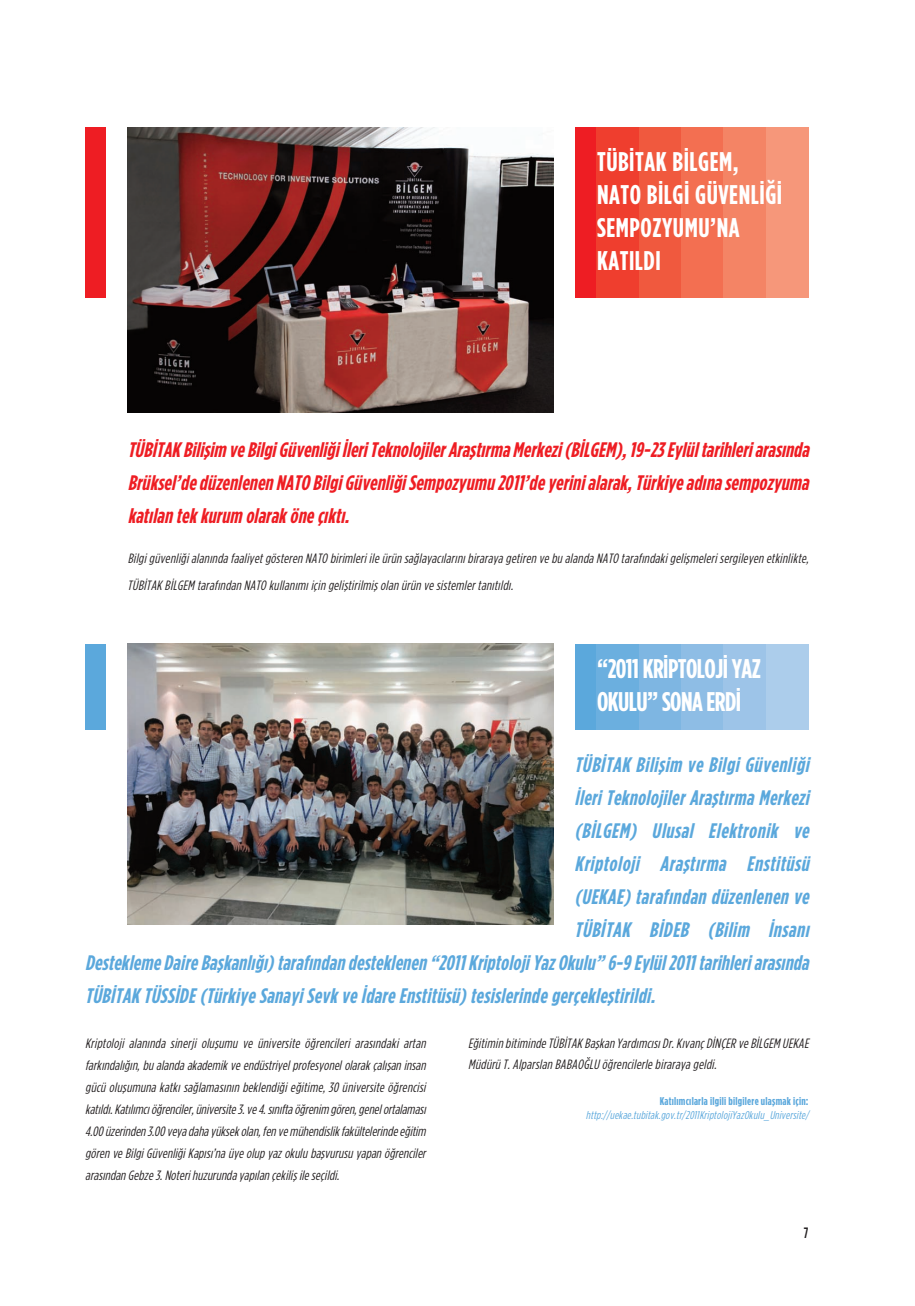
<style>
.page{position:relative;width:915px;height:1306px;background:#fff}
.page>*{position:absolute;margin:0;border:0;box-sizing:border-box;transform-origin:0 0}
.t1{font:27px/33px "Gotham Condensed TRUN Bold";letter-spacing:.02em;color:#fff}
.t2{font:27px/33px "Gotham Condensed TRUN Bold";letter-spacing:-.02em;color:#fff}
.t3{font:italic 21px "Gotham Condensed TRUN Bold";color:#5ba8dc}
.t4{font:italic 21px/33px "Gotham Condensed TRUN Bold";color:#ee1d23;text-align:justify}
.t5{font:500 15px "Gotham Condensed TRUN";color:#231f20}
.t6{font:italic 13.5px/22px "Gotham Condensed TRUN";color:#231f20}
.t7{font:italic 11.25px "Gotham Condensed TRUN";color:#5ba8dc}
.t8{font:11.25px "Gotham Condensed TRUN Bold";letter-spacing:.02em;color:#5ba8dc}
</style>
<div class="page">
<div style="left:85px;top:128px;width:723px;height:170px;background:#ee1d23"></div>
<div style="left:638px;top:128px;width:42px;height:170px;background:#f0593e"></div>
<div style="left:680px;top:128px;width:43px;height:170px;background:#f36f51"></div>
<div style="left:723px;top:128px;width:42px;height:170px;background:#f48465"></div>
<div style="left:765px;top:128px;width:43px;height:170px;background:#f6977a"></div>
<div style="left:595px;top:128px;width:43px;height:170px;background:#ef3e2e"></div>
<div style="left:85px;top:644px;width:723px;height:85px;background:#5ba8dc"></div>
<div style="left:638px;top:644px;width:42px;height:85px;background:#7eb6e2"></div>
<div style="left:680px;top:644px;width:43px;height:85px;background:#8ebde5"></div>
<div style="left:723px;top:644px;width:42px;height:85px;background:#9dc4e8"></div>
<div style="left:765px;top:644px;width:43px;height:85px;background:#accdeb"></div>
<div style="left:595px;top:644px;width:43px;height:85px;background:#6bafdf"></div>
<div style="left:106px;top:98px;width:468px;height:314px;background:#fff"></div>
<img style="left:128px;top:128px;width:425px;height:284px">
<div style="left:106px;top:638px;width:468px;height:286px;background:#fff"></div>
<img style="left:128px;top:643px;width:425px;height:281px">
<h1 class="t1" style="left:597px;top:144px;width:187px">TÜBİTAK BİLGEM,<br>NATO BİLGİ GÜVENLİĞİ<br>SEMPOZYUMU’NA<br>KATILDI</h1>
<p class="t4" style="left:128px;top:433px;width:687px">TÜBİTAK Bilişim ve Bilgi Güvenliği İleri Teknolojiler Araştırma Merkezi (BİLGEM), 19-23 Eylül tarihleri arasında Brüksel’de düzenlenen NATO Bilgi Güvenliği Sempozyumu 2011’de yerini alarak, Türkiye adına sempozyuma katılan tek kurum olarak öne çıktı.</p>
<p class="t6" style="left:127px;top:544px;width:685px;line-height:27px">Bilgi güvenliği alanında faaliyet gösteren NATO birimleri ile ürün sağlayacılarını biraraya getiren ve bu alanda NATO tarafındaki gelişmeleri sergileyen etkinlikte,<br>TÜBİTAK BİLGEM tarafından NATO kullanımı için geliştirilmiş olan ürün ve sistemler tanıtıldı.</p>
<h1 class="t2" style="left:597px;top:651px;width:165px">“2011 KRİPTOLOJİ YAZ<br>OKULU” SONA ERDİ</h1>
<h2 class="t3" style="left:574px;top:752px;width:240px">TÜBİTAK Bilişim ve Bilgi Güvenliği</h2>
<h2 class="t3" style="left:574px;top:785px;width:240px">İleri Teknolojiler Araştırma Merkezi</h2>
<h2 class="t3" style="left:574px;top:818px;width:240px">(BİLGEM) Ulusal Elektronik ve</h2>
<h2 class="t3" style="left:574px;top:851px;width:240px">Kriptoloji Araştırma Enstitüsü</h2>
<h2 class="t3" style="left:574px;top:884px;width:240px">(UEKAE) tarafından düzenlenen ve</h2>
<h2 class="t3" style="left:574px;top:917px;width:240px">TÜBİTAK BİDEB (Bilim İnsanı</h2>
<h2 class="t3" style="left:85px;top:950px;width:729px">Destekleme Daire Başkanlığı) tarafından desteklenen “2011 Kriptoloji Yaz Okulu” 6-9 Eylül 2011 tarihleri arasında</h2>
<h2 class="t3" style="left:85px;top:983px;width:576px">TÜBİTAK TÜSSİDE (Türkiye Sanayi Sevk ve İdare Enstitüsü) tesislerinde gerçekleştirildi.</h2>
<p class="t6" style="left:85px;top:1031px;width:345px;text-align:justify">Kriptoloji alanında sinerji oluşumu ve üniversite öğrencileri arasındaki artan farkındalığın, bu alanda akademik ve endüstriyel profesyonel olarak çalışan insan gücü oluşumuna katkı sağlamasının beklendiği eğitime, 30 üniversite öğrencisi katıldı. Katılımcı öğrenciler, üniversite 3. ve 4. sınıfta öğrenim gören, genel ortalaması 4.00 üzerinden 3.00 veya daha yüksek olan, fen ve mühendislik fakültelerinde eğitim gören ve Bilgi Güvenliği Kapısı’na üye olup yaz okulu başvurusu yapan öğrenciler arasından Gebze 3. Noteri huzurunda yapılan çekiliş ile seçildi.</p>
<p class="t6" style="left:468px;top:1031px;width:345px;line-height:21.3px">Eğitimin bitiminde TÜBİTAK Başkan Yardımcısı Dr. Kıvanç DİNÇER ve BİLGEM UEKAE<br>Müdürü T. Alparslan BABAOĞLU öğrencilerle biraraya geldi.</p>
<p class="t8" style="left:659px;top:1094px;width:150px">Katılımcılarla ilgili bilgilere ulaşmak için:</p>
<p class="t7" style="left:585px;top:1108px;width:224px">http://uekae.tubitak.gov.tr/2011KriptolojiYazOkulu_ Universite/</p>
<p class="t5" style="left:803px;top:1224px;width:6px">7</p>
</div>
